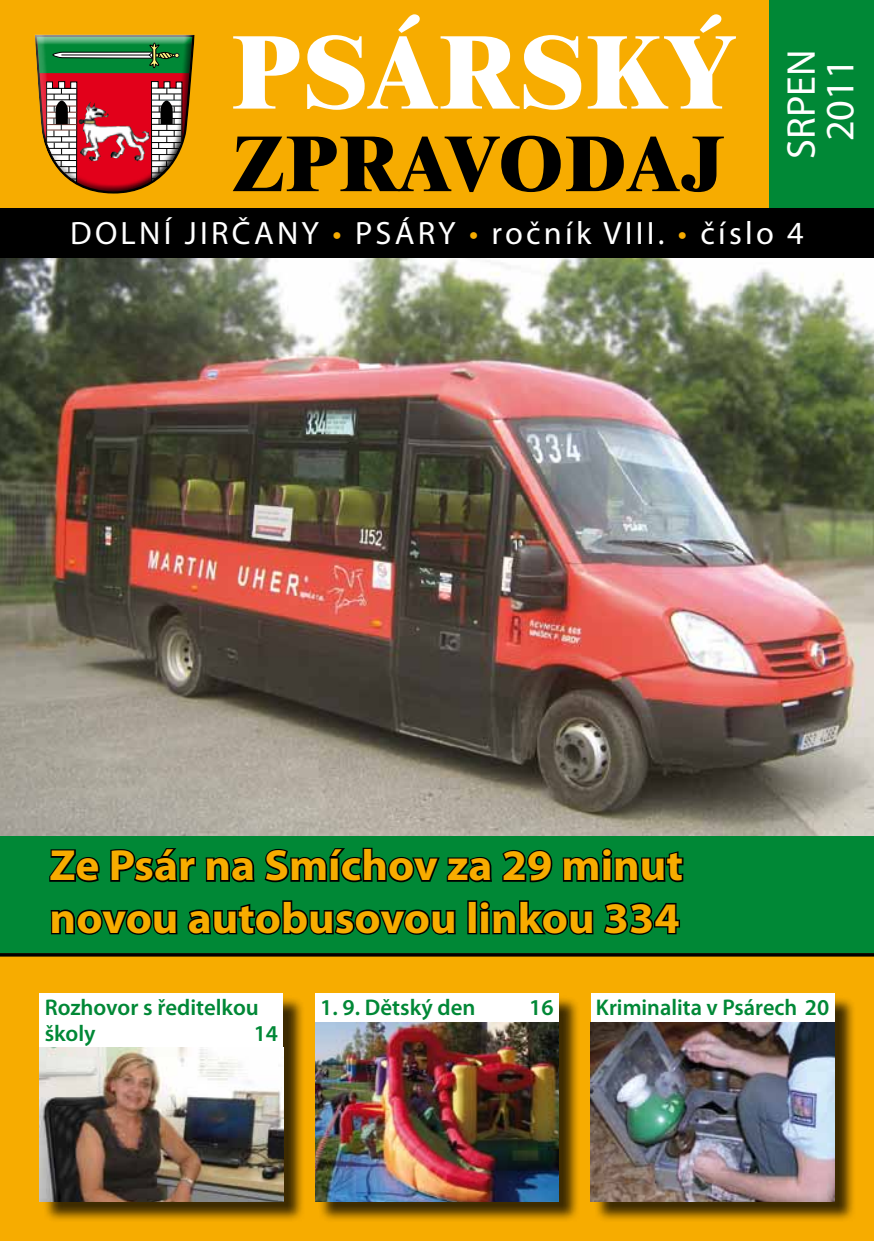
<style>
.page{position:relative;width:874px;height:1241px;background:#fff}
.page>*{position:absolute;margin:0;border:0;box-sizing:border-box;transform-origin:0 0}
.t1{font:101.5px "Times Extra Bold EE";letter-spacing:.05em;color:#fff}
.t2{font:76.65px "Times Extra Bold EE";letter-spacing:.05em;color:#000}
.t3{font:700 43.75px/52.5px "Myriad Pro";color:#f7ac00;scale:1.04 1}
.t4{font:40.25px/38.5px "Myriad Pro";color:#fff;text-align:center}
.t5{font:32.38px "Myriad Pro";letter-spacing:.1em;color:#fff}
.t6{font:600 22.75px/26.2px "Myriad Pro";color:#008836}
.s1{color:#f7ac00}
</style>
<div class="page">
<div style="left:0;top:258px;width:873px;height:694px;background:#008836"></div>
<div style="left:0;top:952px;width:873px;height:288px;background:#f7ac00"></div>
<div style="left:0;top:0;width:873px;height:208px;background:#f7ac00"></div>
<div style="left:769px;top:0;width:104px;height:208px;background:#008836"></div>
<div style="left:0;top:208px;width:873px;height:50px;background:#000"></div>
<div style="left:33px;top:35px;width:166px;height:128px;background:#fff;opacity:.75"></div>
<div style="left:42px;top:35px;width:161px;height:159px;background:#000;opacity:.75"></div>
<div style="left:318px;top:995px;width:262px;height:227px;background:#000;opacity:.75"></div>
<div style="left:315px;top:992px;width:243px;height:208px;background:#fff"></div>
<div style="left:593px;top:995px;width:262px;height:227px;background:#000;opacity:.75"></div>
<div style="left:42px;top:995px;width:262px;height:227px;background:#000;opacity:.75"></div>
<div style="left:40px;top:992px;width:243px;height:208px;background:#fff"></div>
<img style="left:315px;top:1022px;width:243px;height:178px">
<svg style="left:0;top:952px;width:873px;height:4px;fill:#000700"></svg>
<img style="left:0;top:258px;width:873px;height:577px">
<svg style="left:49px;top:849px;width:51px;height:34px"></svg>
<svg style="left:110px;top:848px;width:86px;height:35px"></svg>
<svg style="left:205px;top:857px;width:50px;height:26px"></svg>
<svg style="left:264px;top:847px;width:228px;height:36px"></svg>
<svg style="left:502px;top:849px;width:51px;height:34px"></svg>
<svg style="left:562px;top:848px;width:122px;height:35px"></svg>
<svg style="left:50px;top:909px;width:128px;height:26px"></svg>
<svg style="left:187px;top:900px;width:269px;height:35px"></svg>
<div style="left:467px;top:900px;width:10px;height:34px;border:3px solid #000"></div>
<svg style="left:479px;top:900px;width:115px;height:35px"></svg>
<svg style="left:604px;top:902px;width:76px;height:33px"></svg>
<img style="left:40px;top:1047px;width:243px;height:153px">
<div style="left:590px;top:992px;width:243px;height:30px;background:#fff"></div>
<img style="left:590px;top:1022px;width:243px;height:178px">
<h1 class="t1" style="left:233px;top:10px;width:502px">PSÁRSKÝ</h1>
<h2 class="t2" style="left:233px;top:116px;width:490px">ZPRAVODAJ</h2>
<h3 class="t4" style="left:781px;top:159px;width:111px;rotate:-90deg">SRPEN<br>2011</h3>
<h3 class="t5" style="left:70px;top:213px;width:734px">DOLNÍ JIRČANY <span class="s1">•</span> PSÁRY <span class="s1">•</span> ročník VIII. <span class="s1">•</span> číslo 4</h3>
<h3 class="t3" style="left:50px;top:837px;width:610px">Ze Psár na Smíchov za 29 minut novou autobusovou linkou 334</h3>
<p class="t6" style="left:45px;top:993px;width:215px">Rozhovor s ředitelkou školy</p>
<p class="t6" style="left:253px;top:1019px;width:26px">14</p>
<p class="t6" style="left:320px;top:993px;width:157px">1. 9. Dětský den</p>
<p class="t6" style="left:529px;top:993px;width:26px">16</p>
<p class="t6" style="left:595px;top:993px;width:235px">Kriminalita v Psárech 20</p>
</div>
